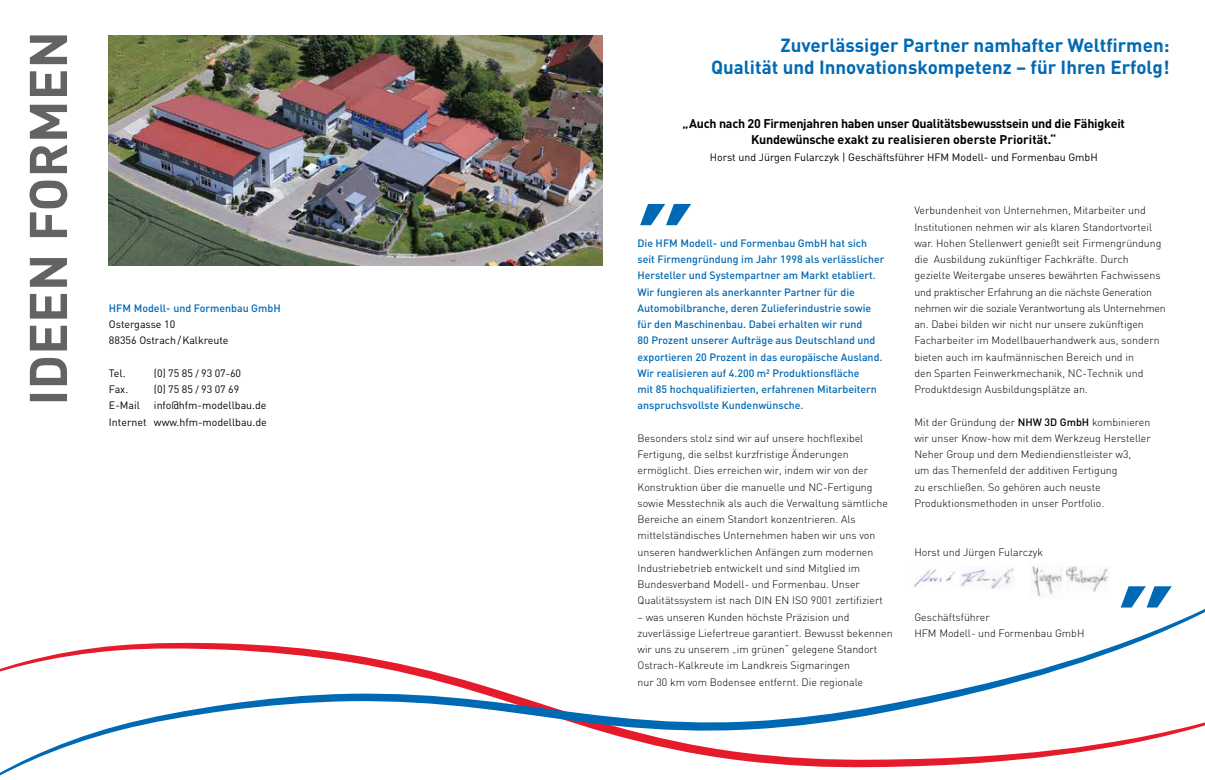
<style>
.page{position:relative;width:1205px;height:780px;background:#fff}
.page>*{position:absolute;margin:0;border:0;box-sizing:border-box;transform-origin:0 0}
.t1{font:700 125px "DIN";color:#0069b4}
.t2{font:700 18.75px/22.5px "DIN";color:#0069b4;text-align:right}
.t3{font:700 12.5px/16.2px "DIN";letter-spacing:-.02em;color:#000;text-align:center}
.t4{font:300 10.62px/16.2px "DIN";color:#000}
.t5{font:500 10.62px/16.2px "DIN";color:#0069b4}
.t6{font:10.62px/16.2px "DIN";color:#000}
.s1{font-size:9.75px}
.s2{font-weight:500}
</style>
<div class="page">
<img style="left:109px;top:35px;width:493px;height:231px">
<svg style="left:30px;top:35px;width:37px;height:366px"></svg>
<svg style="left:0;top:566px;width:1205px;height:210px"></svg>
<p class="t5" style="left:109px;top:299px;width:173px">HFM Modell- und Formenbau GmbH</p>
<p class="t6" style="left:109px;top:316px;width:121px">Ostergasse 10<br>88356 Ostrach /Kalkreute</p>
<p class="t6" style="left:109px;top:365px;width:18px">Tel.</p>
<p class="t6" style="left:154px;top:365px;width:89px">(0) 75 85 <span class="s1">/</span> 93 07<span class="s1">-</span>60</p>
<p class="t6" style="left:109px;top:381px;width:21px">Fax.</p>
<p class="t6" style="left:154px;top:381px;width:87px">(0) 75 85 <span class="s1">/</span> 93 07 69</p>
<p class="t6" style="left:109px;top:397px;width:33px">E-Mail</p>
<p class="t6" style="left:109px;top:397px;width:159px;text-align:right">info@hfm-modellbau.de<br>Internet www.hfm-modellbau.de</p>
<h2 class="t2" style="left:711px;top:33px;width:460px">Zuverlässiger Partner namhafter Weltfirmen:<br>Qualität und Innovationskompetenz – für Ihren Erfolg!</h2>
<p class="t3" style="left:682px;top:115px;width:444px">„Auch nach 20 Firmenjahren haben unser Qualitätsbewusstsein und die Fähigkeit<br>Kundewünsche exakt zu realisieren oberste Priorität.“</p>
<p class="t6" style="left:710px;top:148px;width:390px">Horst und Jürgen Fularczyk | Geschäftsführer HFM Modell- und Formenbau GmbH</p>
<h1 class="t1" style="left:633px;top:174px;width:64px">˝</h1>
<p class="t4" style="left:914px;top:202px;width:253px">Verbundenheit von Unternehmen, Mitarbeiter und Institutionen nehmen wir als klaren Standortvorteil war. Hohen Stellenwert genießt seit Firmengründung die Ausbildung zukünftiger Fachkräfte. Durch gezielte Weitergabe unseres bewährten Fachwissens und praktischer Erfahrung an die nächste Generation nehmen wir die soziale Verantwortung als Unternehmen an. Dabei bilden wir nicht nur unsere zukünftigen Facharbeiter im Modellbauerhandwerk aus, sondern bieten auch im kaufmännischen Bereich und in<br>den Sparten Feinwerkmechanik, NC-Technik und Produktdesign Ausbildungsplätze an.</p>
<p class="t4" style="left:914px;top:413px;width:238px">Mit der Gründung der <span class="s2">NHW 3D GmbH</span> kombinieren wir unser Know-how mit dem Werkzeug Hersteller Neher Group und dem Mediendienstleister w3,<br>um das Themenfeld der additiven Fertigung<br>zu erschließen. So gehören auch neuste Produktionsmethoden in unser Portfolio.</p>
<p class="t5" style="left:637px;top:234px;width:249px">Die HFM Modell- und Formenbau GmbH hat sich seit Firmengründung im Jahr 1998 als verlässlicher Hersteller und Systempartner am Markt etabliert.<br>Wir fungieren als anerkannter Partner für die Automobilbranche, deren Zulieferindustrie sowie für den Maschinenbau. Dabei erhalten wir rund<br>80 Prozent unserer Aufträge aus Deutschland und exportieren 20 Prozent in das europäische Ausland.<br>Wir realisieren auf 4.200 m² Produktionsfläche<br>mit 85 hochqualifizierten, erfahrenen Mitarbeitern anspruchsvollste Kundenwünsche.</p>
<p class="t4" style="left:637px;top:430px;width:252px">Besonders stolz sind wir auf unsere hochflexibel Fertigung, die selbst kurzfristige Änderungen ermöglicht. Dies erreichen wir, indem wir von der Konstruktion über die manuelle und NC-Fertigung sowie Messtechnik als auch die Verwaltung sämtliche Bereiche an einem Standort konzentrieren. Als mittelständisches Unternehmen haben wir uns von unseren handwerklichen Anfängen zum modernen Industriebetrieb entwickelt und sind Mitglied im Bundesverband Modell- und Formenbau. Unser Qualitätssystem ist nach DIN EN ISO 9001 zertifiziert</p>
<p class="t4" style="left:637px;top:608px;width:257px">– was unseren Kunden höchste Präzision und zuverlässige Liefertreue garantiert. Bewusst bekennen wir uns zu unserem „im grünen“ gelegene Standort Ostrach-Kalkreute im Landkreis Sigmaringen<br>nur 30 km vom Bodensee entfernt. Die regionale</p>
<p class="t4" style="left:914px;top:543px;width:130px">Horst und Jürgen Fularczyk</p>
<h1 class="t1" style="left:1113px;top:556px;width:64px">˝</h1>
<p class="t4" style="left:914px;top:608px;width:172px">Geschäftsführer<br>HFM Modell- und Formenbau GmbH</p>
</div>
